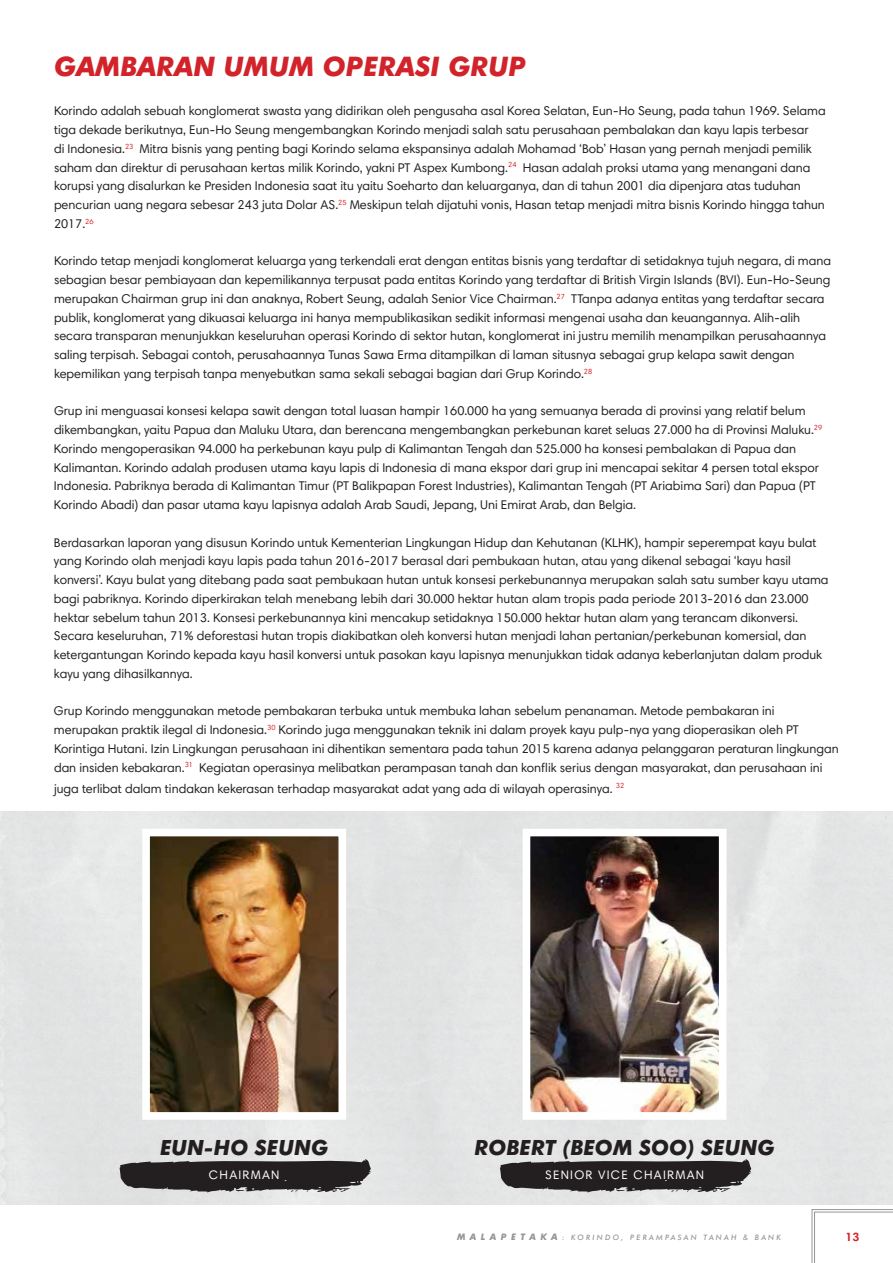
<style>
.page{position:relative;width:893px;height:1263px;background:#fff}
.page>*{position:absolute;margin:0;border:0;box-sizing:border-box;transform-origin:0 0}
.t1{font:italic 700 27px "Futura BT";color:#d2232a}
.t2{font:italic 700 21px "Futura BT";color:#231f20}
.t3{font:12.75px/18.8px "Harmonia Sans Std";color:#231f20}
.t4{font:12.3px "Harmonia Sans Std";letter-spacing:.1em;color:#fff}
.t5{font:700 12px "Harmonia Sans Std";color:#d2232a}
.t6{font:italic 500 7.5px "Futura BT";letter-spacing:.3em;color:#949698}
.s1{font-weight:700;font-size:9px}
</style>
<div class="page">
<svg style="left:811px;top:1209px;width:82px;height:54px"></svg>
<svg style="left:120px;top:1159px;width:251px;height:33px;background:#464243"></svg>
<img style="left:151px;top:838px;width:186px;height:273px">
<div style="left:142px;top:829px;width:204px;height:291px;border:8px solid #fff"></div>
<img style="left:532px;top:838px;width:185px;height:273px">
<div style="left:523px;top:829px;width:203px;height:291px;border:8px solid #fff"></div>
<svg style="left:500px;top:1159px;width:251px;height:33px;background:#464344"></svg>
<h1 class="t1" style="left:54px;top:50px;width:473px">GAMBARAN UMUM OPERASI GRUP</h1>
<p class="t3" style="left:54px;top:101px;width:773px">Korindo adalah sebuah konglomerat swasta yang didirikan oleh pengusaha asal Korea Selatan, Eun-Ho Seung, pada tahun 1969. Selama tiga dekade berikutnya, Eun-Ho Seung mengembangkan Korindo menjadi salah satu perusahaan pembalakan dan kayu lapis terbesar<br>di Indonesia.<sup>23</sup> Mitra bisnis yang penting bagi Korindo selama ekspansinya adalah Mohamad ‘Bob’ Hasan yang pernah menjadi pemilik saham dan direktur di perusahaan kertas milik Korindo, yakni PT Aspex Kumbong.<sup>24</sup> Hasan adalah proksi utama yang menangani dana korupsi yang disalurkan ke Presiden Indonesia saat itu yaitu Soeharto dan keluarganya, dan di tahun 2001 dia dipenjara atas tuduhan pencurian uang negara sebesar 243 juta Dolar AS.<sup>25</sup> Meskipun telah dijatuhi vonis, Hasan tetap menjadi mitra bisnis Korindo hingga tahun 2017.<sup>26</sup></p>
<p class="t3" style="left:54px;top:251px;width:779px">Korindo tetap menjadi konglomerat keluarga yang terkendali erat dengan entitas bisnis yang terdaftar di setidaknya tujuh negara, di mana sebagian besar pembiayaan dan kepemilikannya terpusat pada entitas Korindo yang terdaftar di British Virgin Islands (BVI). Eun-Ho-Seung merupakan Chairman grup ini dan anaknya, Robert Seung, adalah Senior Vice Chairman.<sup>27</sup> TTanpa adanya entitas yang terdaftar secara publik, konglomerat yang dikuasai keluarga ini hanya mempublikasikan sedikit informasi mengenai usaha dan keuangannya. Alih-alih secara transparan menunjukkan keseluruhan operasi Korindo di sektor hutan, konglomerat ini justru memilih menampilkan perusahaannya saling terpisah. Sebagai contoh, perusahaannya Tunas Sawa Erma ditampilkan di laman situsnya sebagai grup kelapa sawit dengan kepemilikan yang terpisah tanpa menyebutkan sama sekali sebagai bagian dari Grup Korindo.<sup>28</sup></p>
<p class="t3" style="left:54px;top:401px;width:770px">Grup ini menguasai konsesi kelapa sawit dengan total luasan hampir 160.000 ha yang semuanya berada di provinsi yang relatif belum dikembangkan, yaitu Papua dan Maluku Utara, dan berencana mengembangkan perkebunan karet seluas 27.000 ha di Provinsi Maluku.<sup>29<br></sup>Korindo mengoperasikan 94.000 ha perkebunan kayu pulp di Kalimantan Tengah dan 525.000 ha konsesi pembalakan di Papua dan Kalimantan. Korindo adalah produsen utama kayu lapis di Indonesia di mana ekspor dari grup ini mencapai sekitar 4 persen total ekspor Indonesia. Pabriknya berada di Kalimantan Timur (PT Balikpapan Forest Industries), Kalimantan Tengah (PT Ariabima Sari) dan Papua (PT Korindo Abadi) dan pasar utama kayu lapisnya adalah Arab Saudi, Jepang, Uni Emirat Arab, dan Belgia.</p>
<p class="t3" style="left:54px;top:533px;width:776px">Berdasarkan laporan yang disusun Korindo untuk Kementerian Lingkungan Hidup dan Kehutanan (KLHK), hampir seperempat kayu bulat yang Korindo olah menjadi kayu lapis pada tahun 2016-2017 berasal dari pembukaan hutan, atau yang dikenal sebagai ‘kayu hasil konversi’. Kayu bulat yang ditebang pada saat pembukaan hutan untuk konsesi perkebunannya merupakan salah satu sumber kayu utama bagi pabriknya. Korindo diperkirakan telah menebang lebih dari 30.000 hektar hutan alam tropis pada periode 2013-2016 dan 23.000 hektar sebelum tahun 2013. Konsesi perkebunannya kini mencakup setidaknya 150.000 hektar hutan alam yang terancam dikonversi.<br>Secara keseluruhan, 71% deforestasi hutan tropis diakibatkan oleh konversi hutan menjadi lahan pertanian/perkebunan komersial, dan ketergantungan Korindo kepada kayu hasil konversi untuk pasokan kayu lapisnya menunjukkan tidak adanya keberlanjutan dalam produk kayu yang dihasilkannya.</p>
<p class="t3" style="left:54px;top:701px;width:786px">Grup Korindo menggunakan metode pembakaran terbuka untuk membuka lahan sebelum penanaman. Metode pembakaran ini merupakan praktik ilegal di Indonesia.<sup>30</sup> Korindo juga menggunakan teknik ini dalam proyek kayu pulp-nya yang dioperasikan oleh PT Korintiga Hutani. Izin Lingkungan perusahaan ini dihentikan sementara pada tahun 2015 karena adanya pelanggaran peraturan lingkungan dan insiden kebakaran.<sup>31</sup> Kegiatan operasinya melibatkan perampasan tanah dan konflik serius dengan masyarakat, dan perusahaan ini</p>
<p class="t3" style="left:54px;top:779px;width:572px">juga terlibat dalam tindakan kekerasan terhadap masyarakat adat yang ada di wilayah operasinya. <sup>32</sup></p>
<h2 class="t2" style="left:160px;top:1134px;width:170px">EUN-HO SEUNG</h2>
<p class="t4" style="left:209px;top:1167px;width:72px">CHAIRMAN</p>
<h2 class="t2" style="left:474px;top:1134px;width:302px">ROBERT (BEOM SOO) SEUNG</h2>
<p class="t4" style="left:545px;top:1167px;width:161px">SENIOR VICE CHAIRMAN</p>
<p class="t6" style="left:457px;top:1232px;width:325px"><span class="s1">M A L A P E TA KA</span> : KORINDO, PERAMPASAN TANAH &amp; BANK</p>
<p class="t5" style="left:845px;top:1229px;width:15px">13</p>
</div>
